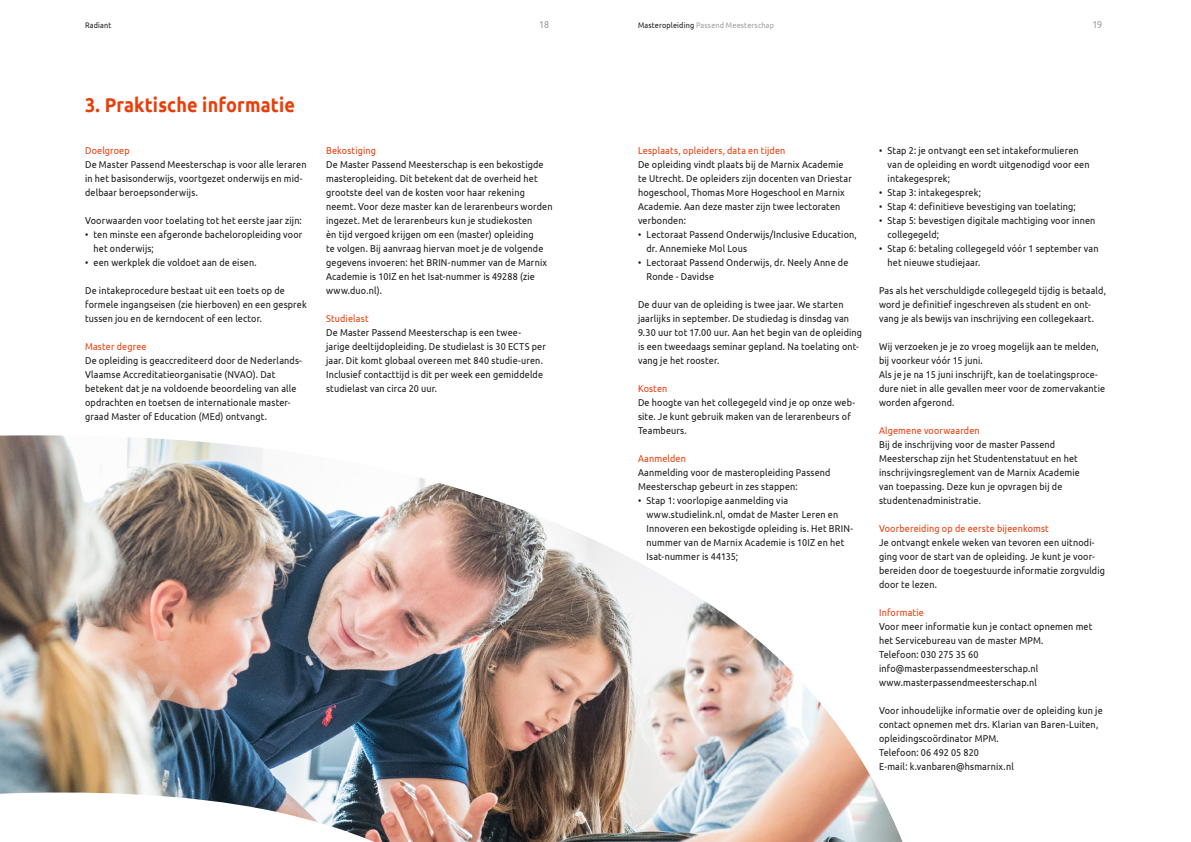
<style>
.page{position:relative;width:1191px;height:842px;background:#fff}
.page>*{position:absolute;margin:0;border:0;box-sizing:border-box;transform-origin:0 0}
.kop_1_20-28{font:700 20px "Ubuntu";letter-spacing:.01em;color:#e73f0c;scale:.9 1}
.tekst_regular_10-14{font:10px/14px "Ubuntu";letter-spacing:.015em;color:#1a1a18;scale:.9 1}
.tekst_inspring_3{font:10px/14px "Ubuntu";letter-spacing:.015em;color:#1a1a18;scale:.9 1}
.tussenkop_rood_10-14{font:10px "Ubuntu";letter-spacing:.015em;color:#e73f0c;scale:.9 1}
.tekst_inspring_3-2{font:10px "Ubuntu";color:#9c9d9d;scale:.9 1}
.tekst_inspring_3-3{font:8px "Ubuntu";letter-spacing:.025em;color:#9c9d9d;scale:.9 1}
.tekst_inspring_3-4{font:8px "Ubuntu";letter-spacing:.025em;color:#1a1a18;scale:.9 1}
.s1{color:#1a1a18}
</style>
<div class="page">
<img style="left:0;top:435px;width:902px;height:407px">
<p class="tekst_inspring_3-4" style="left:85px;top:20px;width:31px">Radiant</p>
<p class="tekst_inspring_3-2" style="left:539px;top:18px;width:13px">18</p>
<p class="tekst_inspring_3-3" style="left:638px;top:20px;width:153px"><span class="s1">Masteropleiding</span> Passend Meesterschap</p>
<p class="tekst_inspring_3-2" style="left:1092px;top:18px;width:12px">19</p>
<p class="kop_1_20-28" style="left:85px;top:93px;width:235px">3. Praktische informatie</p>
<p class="tussenkop_rood_10-14" style="left:85px;top:144px;width:51px">Doelgroep</p>
<p class="tekst_regular_10-14" style="left:85px;top:157px;width:248px">De Master Passend Meesterschap is voor alle leraren in het basisonderwijs, voortgezet onderwijs en mid&shy;delbaar beroepsonderwijs.</p>
<p class="tekst_regular_10-14" style="left:85px;top:213px;width:242px">Voorwaarden voor toelating tot het eerste jaar zijn:</p>
<p class="tekst_inspring_3" style="left:94px;top:227px;width:233px;text-indent:-9px">• ten minste een afgeronde bacheloropleiding voor het onderwijs;</p>
<p class="tekst_inspring_3" style="left:85px;top:255px;width:192px">• een werkplek die voldoet aan de eisen.</p>
<p class="tekst_regular_10-14" style="left:85px;top:283px;width:248px">De intakeprocedure bestaat uit een toets op de formele ingangseisen (zie hierboven) en een gesprek tussen jou en de kerndocent of een lector.</p>
<p class="tussenkop_rood_10-14" style="left:85px;top:340px;width:70px">Master degree</p>
<p class="tekst_regular_10-14" style="left:85px;top:353px;width:242px">De opleiding is geaccrediteerd door de Nederlands-Vlaamse Accreditatieorganisatie (NVAO). Dat betekent dat je na voldoende beoordeling van alle opdrachten en toetsen de internationale master&shy;graad Master of Education (MEd) ontvangt.</p>
<p class="tussenkop_rood_10-14" style="left:326px;top:144px;width:57px">Bekostiging</p>
<p class="tekst_regular_10-14" style="left:326px;top:157px;width:253px">De Master Passend Meesterschap is een bekostigde masteropleiding. Dit betekent dat de overheid het grootste deel van de kosten voor haar rekening neemt. Voor deze master kan de lerarenbeurs worden ingezet. Met de lerarenbeurs kun je studiekosten<br>èn tijd vergoed krijgen om een (master) opleiding<br>te volgen. Bij aanvraag hiervan moet je de volgende gegevens invoeren: het BRIN-nummer van de Marnix Academie is 10IZ en het Isat-nummer is 49288 (zie www.duo.nl).</p>
<p class="tussenkop_rood_10-14" style="left:326px;top:312px;width:49px">Studielast</p>
<p class="tekst_regular_10-14" style="left:326px;top:325px;width:218px">De Master Passend Meesterschap is een twee-</p>
<p class="tekst_regular_10-14" style="left:326px;top:339px;width:246px">jarige deeltijdopleiding. De studielast is 30 ECTS per jaar. Dit komt globaal overeen met 840 studie-uren.<br>Inclusief contacttijd is dit per week een gemiddelde studielast van circa 20 uur.</p>
<p class="tussenkop_rood_10-14" style="left:638px;top:144px;width:165px">Lesplaats, opleiders, data en tijden</p>
<p class="tekst_regular_10-14" style="left:638px;top:157px;width:239px">De opleiding vindt plaats bij de Marnix Academie te Utrecht. De opleiders zijn docenten van Driestar hogeschool, Thomas More Hogeschool en Marnix Academie. Aan deze master zijn twee lectoraten verbonden:</p>
<p class="tekst_inspring_3" style="left:646px;top:227px;width:235px;text-indent:-9px">• Lectoraat Passend Onderwijs/Inclusive Education, dr. Annemieke Mol Lous</p>
<p class="tekst_inspring_3" style="left:646px;top:255px;width:226px;text-indent:-9px">• Lectoraat Passend Onderwijs, dr. Neely Anne de<br>Ronde - Davidse</p>
<p class="tekst_regular_10-14" style="left:638px;top:297px;width:250px">De duur van de opleiding is twee jaar. We starten jaarlijks in september. De studiedag is dinsdag van 9.30 uur tot 17.00 uur. Aan het begin van de opleiding is een tweedaags seminar gepland. Na toelating ont&shy;vang je het rooster.</p>
<p class="tussenkop_rood_10-14" style="left:638px;top:382px;width:34px">Kosten</p>
<p class="tekst_regular_10-14" style="left:638px;top:395px;width:243px">De hoogte van het collegegeld vind je op onze web&shy;site. Je kunt gebruik maken van de lerarenbeurs of<br>Teambeurs.</p>
<p class="tussenkop_rood_10-14" style="left:638px;top:452px;width:55px">Aanmelden</p>
<p class="tekst_regular_10-14" style="left:638px;top:465px;width:215px">Aanmelding voor de masteropleiding Passend<br>Meesterschap gebeurt in zes stappen:</p>
<p class="tekst_inspring_3" style="left:638px;top:493px;width:168px">• Stap 1: voorlopige aanmelding via</p>
<p class="tekst_inspring_3" style="left:646px;top:507px;width:231px">www.studielink.nl, omdat de Master Leren en Innoveren een bekostigde opleiding is. Het BRIN&shy;nummer van de Marnix Academie is 10IZ en het Isat-nummer is 44135;</p>
<p class="tekst_inspring_3" style="left:887px;top:143px;width:226px;text-indent:-9px">• Stap 2: je ontvangt een set intakeformulieren van de opleiding en wordt uitgenodigd voor een intakegesprek;</p>
<p class="tekst_inspring_3" style="left:879px;top:185px;width:115px">• Stap 3: intakegesprek;</p>
<p class="tekst_inspring_3" style="left:879px;top:199px;width:220px">• Stap 4: definitieve bevestiging van toelating;</p>
<p class="tekst_inspring_3" style="left:887px;top:213px;width:232px;text-indent:-9px">• Stap 5: bevestigen digitale machtiging voor innen collegegeld;</p>
<p class="tekst_inspring_3" style="left:887px;top:241px;width:236px;text-indent:-9px">• Stap 6: betaling collegegeld vóór 1 september van het nieuwe studiejaar.</p>
<p class="tekst_regular_10-14" style="left:879px;top:283px;width:253px">Pas als het verschuldigde collegegeld tijdig is betaald,</p>
<p class="tekst_regular_10-14" style="left:879px;top:297px;width:240px">word je definitief ingeschreven als student en ont&shy;vang je als bewijs van inschrijving een collegekaart.</p>
<p class="tekst_regular_10-14" style="left:879px;top:339px;width:245px">Wij verzoeken je je zo vroeg mogelijk aan te melden, bij voorkeur vóór 15 juni.</p>
<p class="tekst_regular_10-14" style="left:879px;top:367px;width:253px">Als je je na 15 juni inschrijft, kan de toelatingsproce&shy;dure niet in alle gevallen meer voor de zomervakantie</p>
<p class="tekst_regular_10-14" style="left:879px;top:395px;width:85px">worden afgerond.</p>
<p class="tussenkop_rood_10-14" style="left:879px;top:424px;width:113px">Algemene voorwaarden</p>
<p class="tekst_regular_10-14" style="left:879px;top:437px;width:225px">Bij de inschrijving voor de master Passend Meesterschap zijn het Studentenstatuut en het inschrijvingsreglement van de Marnix Academie van toepassing. Deze kun je opvragen bij de studentenadministratie.</p>
<p class="tussenkop_rood_10-14" style="left:879px;top:522px;width:190px">Voorbereiding op de eerste bijeenkomst</p>
<p class="tekst_regular_10-14" style="left:879px;top:535px;width:252px">Je ontvangt enkele weken van tevoren een uitnodi&shy;ging voor de start van de opleiding. Je kunt je voor&shy;bereiden door de toegestuurde informatie zorgvuldig door te lezen.</p>
<p class="tussenkop_rood_10-14" style="left:879px;top:606px;width:51px">Informatie</p>
<p class="tekst_regular_10-14" style="left:879px;top:619px;width:239px">Voor meer informatie kun je contact opnemen met het Servicebureau van de master MPM.</p>
<p class="tekst_regular_10-14" style="left:879px;top:647px;width:112px">Telefoon: 030 275 35 60</p>
<p class="tekst_regular_10-14" style="left:879px;top:661px;width:178px">info@masterpassendmeesterschap.nl</p>
<p class="tekst_regular_10-14" style="left:879px;top:675px;width:177px">www.masterpassendmeesterschap.nl</p>
<p class="tekst_regular_10-14" style="left:879px;top:703px;width:250px">Voor inhoudelijke informatie over de opleiding kun je</p>
<p class="tekst_regular_10-14" style="left:879px;top:717px;width:245px">contact opnemen met drs. Klarian van Baren-Luiten,</p>
<p class="tekst_regular_10-14" style="left:879px;top:731px;width:135px">opleidingscoördinator MPM.</p>
<p class="tekst_regular_10-14" style="left:879px;top:745px;width:112px">Telefoon: 06 492 05 820</p>
<p class="tekst_regular_10-14" style="left:879px;top:759px;width:151px">E-mail: k.vanbaren@hsmarnix.nl</p>
</div>
